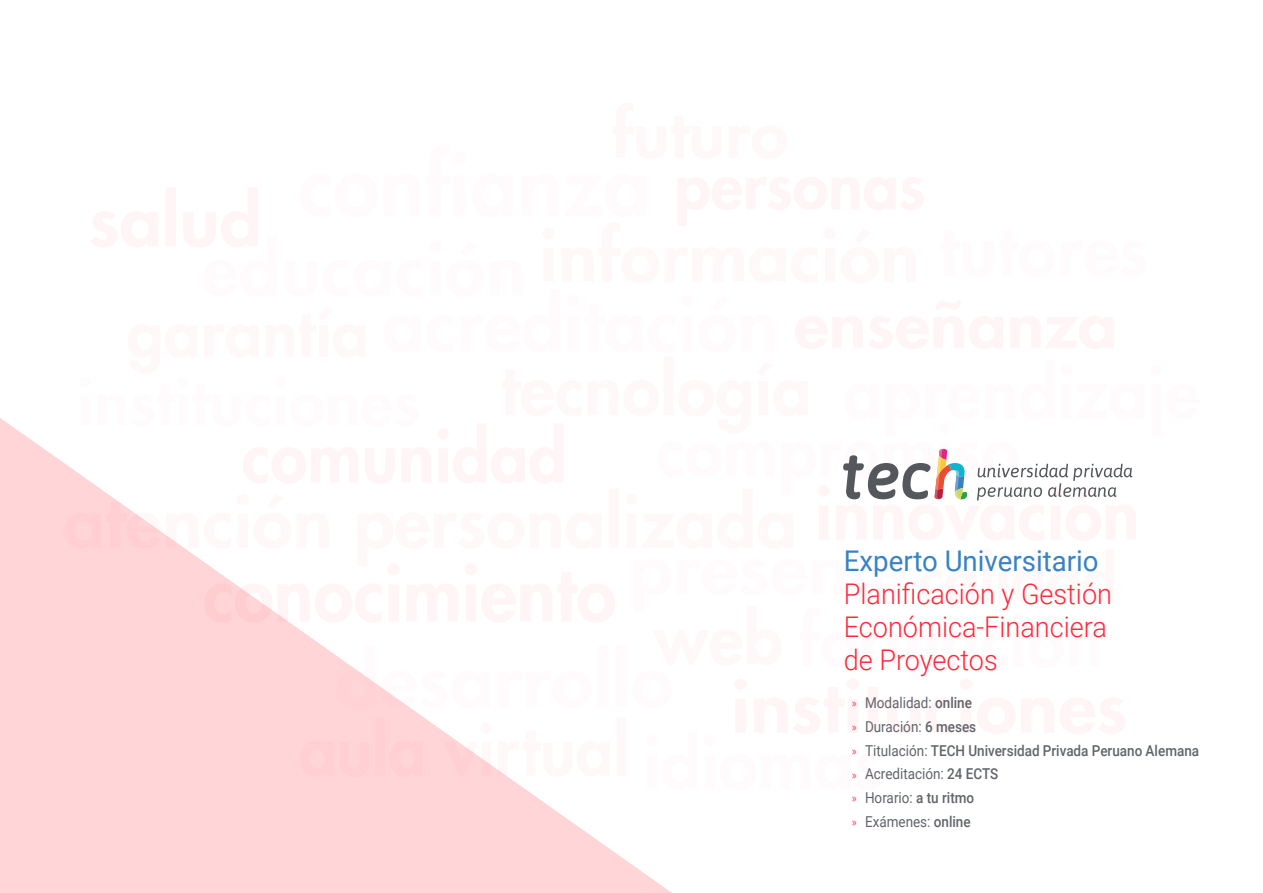
<style>
.page{position:relative;width:1263px;height:893px;background:#fff}
.page>*{position:absolute;margin:0;border:0;box-sizing:border-box;transform-origin:0 0}
.t1{font:300 28.5px/33px "Roboto";color:#ff293a;scale:.95 1}
.t2{font:28.5px "Roboto";color:#3783c5}
.t3{font:500 15px/23.7px "Roboto";color:#61646a;scale:.9 1}
.s1{font-family:"Myriad Pro";font-weight:400;font-size:12px;color:#ff293a}
.s2{font-weight:400}
</style>
<div class="page">
<svg style="left:0;top:418px;width:672px;height:475px;background:#ffd9db"></svg>
<svg style="left:64px;top:418px;width:1069px;height:372px"></svg>
<h1 class="t2" style="left:844px;top:541px;width:256px">Experto Universitario</h1>
<h1 class="t1" style="left:844px;top:576px;width:284px">Planificación y Gestión<br>Económica-Financiera de Proyectos</h1>
<p class="t3" style="left:852px;top:690px;width:387px"><span class="s1">»</span> <span class="s2">Modalidad:</span> online<br><span class="s1">»</span> <span class="s2">Duración:</span> 6 meses<br><span class="s1">»</span> <span class="s2">Titulación:</span> TECH Universidad Privada Peruano Alemana <span class="s1">»</span> <span class="s2">Acreditación:</span> 24 ECTS<br><span class="s1">»</span> <span class="s2">Horario:</span> a tu ritmo<br><span class="s1">»</span> <span class="s2">Exámenes:</span> online</p>
</div>
